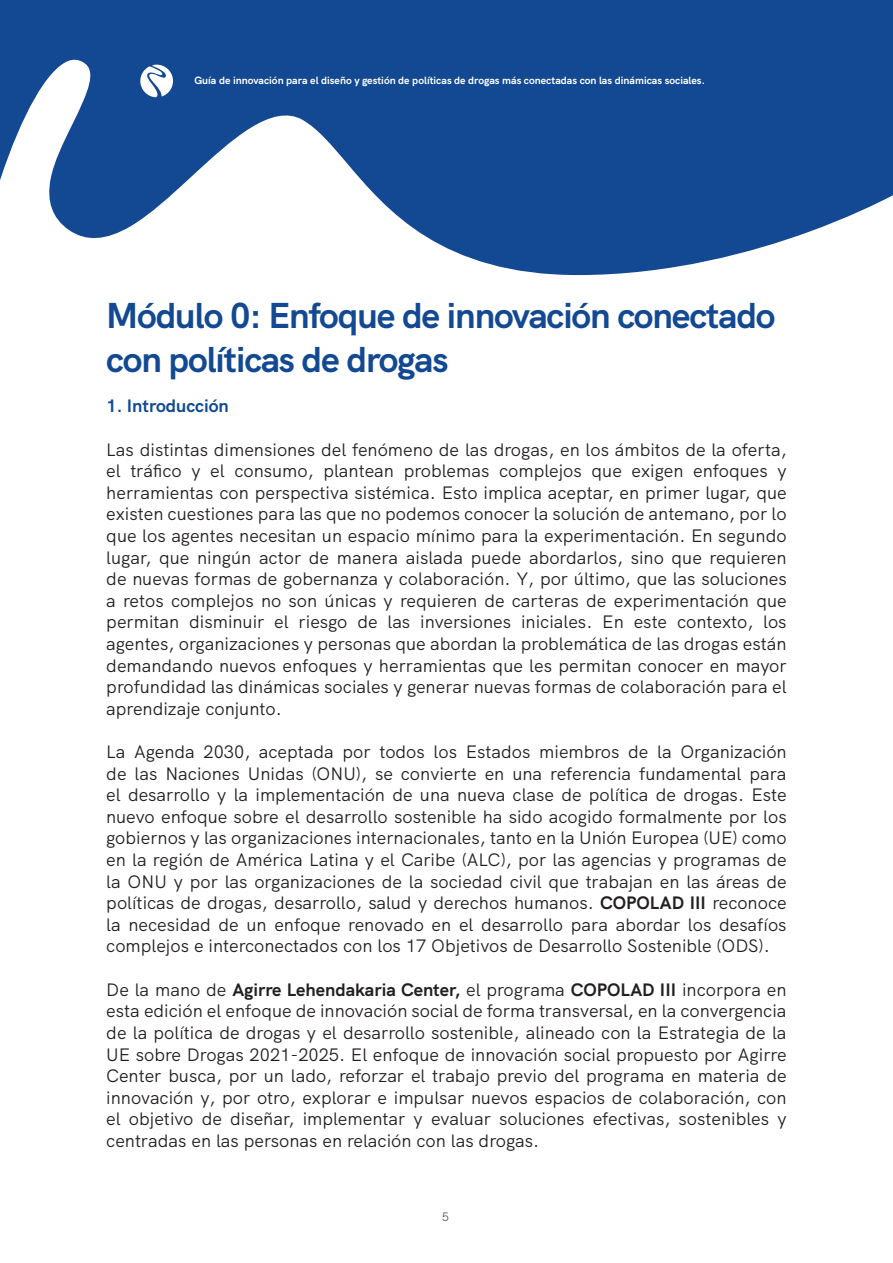
<style>
.page{position:relative;width:893px;height:1263px;background:#fff}
.page>*{position:absolute;margin:0;border:0;box-sizing:border-box;transform-origin:0 0}
.t1{font:700 36px/43.2px "HK Grotesk";letter-spacing:-.03em;color:#124992}
.t2{font:18px/21.6px "HK Grotesk";color:#231f20;text-align:justify}
.t3{font:700 18px "HK Grotesk";color:#124992}
.t4{font:300 12px "HK Grotesk";color:#231f20}
.t5{font:700 10.5px "HK Grotesk";color:#fff}
.s1{font-weight:700}
</style>
<div class="page">
<svg style="left:0;top:0;width:893px;height:275px;fill:#124992"></svg>
<svg style="left:140px;top:65px;width:33px;height:32px"></svg>
<p class="t5" style="left:194px;top:72px;width:512px">Guía de innovación para el diseño y gestión de políticas de drogas más conectadas con las dinámicas sociales.</p>
<h1 class="t1" style="left:106px;top:291px;width:671px">Módulo 0: Enfoque de innovación conectado con políticas de drogas</h1>
<p class="t3" style="left:106px;top:392px;width:124px">1. Introducción</p>
<p class="t2" style="left:106px;top:437px;width:682px">Las distintas dimensiones del fenómeno de las drogas, en los ámbitos de la oferta, el tráfico y el consumo, plantean problemas complejos que exigen enfoques y herramientas con perspectiva sistémica. Esto implica aceptar, en primer lugar, que existen cuestiones para las que no podemos conocer la solución de antemano, por lo que los agentes necesitan un espacio mínimo para la experimentación. En segundo lugar, que ningún actor de manera aislada puede abordarlos, sino que requieren de nuevas formas de gobernanza y colaboración. Y, por último, que las soluciones a retos complejos no son únicas y requieren de carteras de experimentación que permitan disminuir el riesgo de las inversiones iniciales. En este contexto, los agentes, organizaciones y personas que abordan la problemática de las drogas están demandando nuevos enfoques y herramientas que les permitan conocer en mayor profundidad las dinámicas sociales y generar nuevas formas de colaboración para el aprendizaje conjunto.</p>
<p class="t2" style="left:106px;top:739px;width:682px">La Agenda 2030, aceptada por todos los Estados miembros de la Organización de las Naciones Unidas (ONU), se convierte en una referencia fundamental para el desarrollo y la implementación de una nueva clase de política de drogas. Este nuevo enfoque sobre el desarrollo sostenible ha sido acogido formalmente por los gobiernos y las organizaciones internacionales, tanto en la Unión Europea (UE) como en la región de América Latina y el Caribe (ALC), por las agencias y programas de la ONU y por las organizaciones de la sociedad civil que trabajan en las áreas de políticas de drogas, desarrollo, salud y derechos humanos. <span class="s1">COPOLAD III</span> reconoce la necesidad de un enfoque renovado en el desarrollo para abordar los desafíos complejos e interconectados con los 17 Objetivos de Desarrollo Sostenible (ODS).</p>
<p class="t2" style="left:106px;top:977px;width:682px">De la mano de <span class="s1">Agirre Lehendakaria Center,</span> el programa <span class="s1">COPOLAD III</span> incorpora en esta edición el enfoque de innovación social de forma transversal, en la convergencia de la política de drogas y el desarrollo sostenible, alineado con la Estrategia de la UE sobre Drogas 2021-2025. El enfoque de innovación social propuesto por Agirre Center busca, por un lado, reforzar el trabajo previo del programa en materia de innovación y, por otro, explorar e impulsar nuevos espacios de colaboración, con el objetivo de diseñar, implementar y evaluar soluciones efectivas, sostenibles y centradas en las personas en relación con las drogas.</p>
<p class="t4" style="left:442px;top:1207px;width:8px">5</p>
</div>
